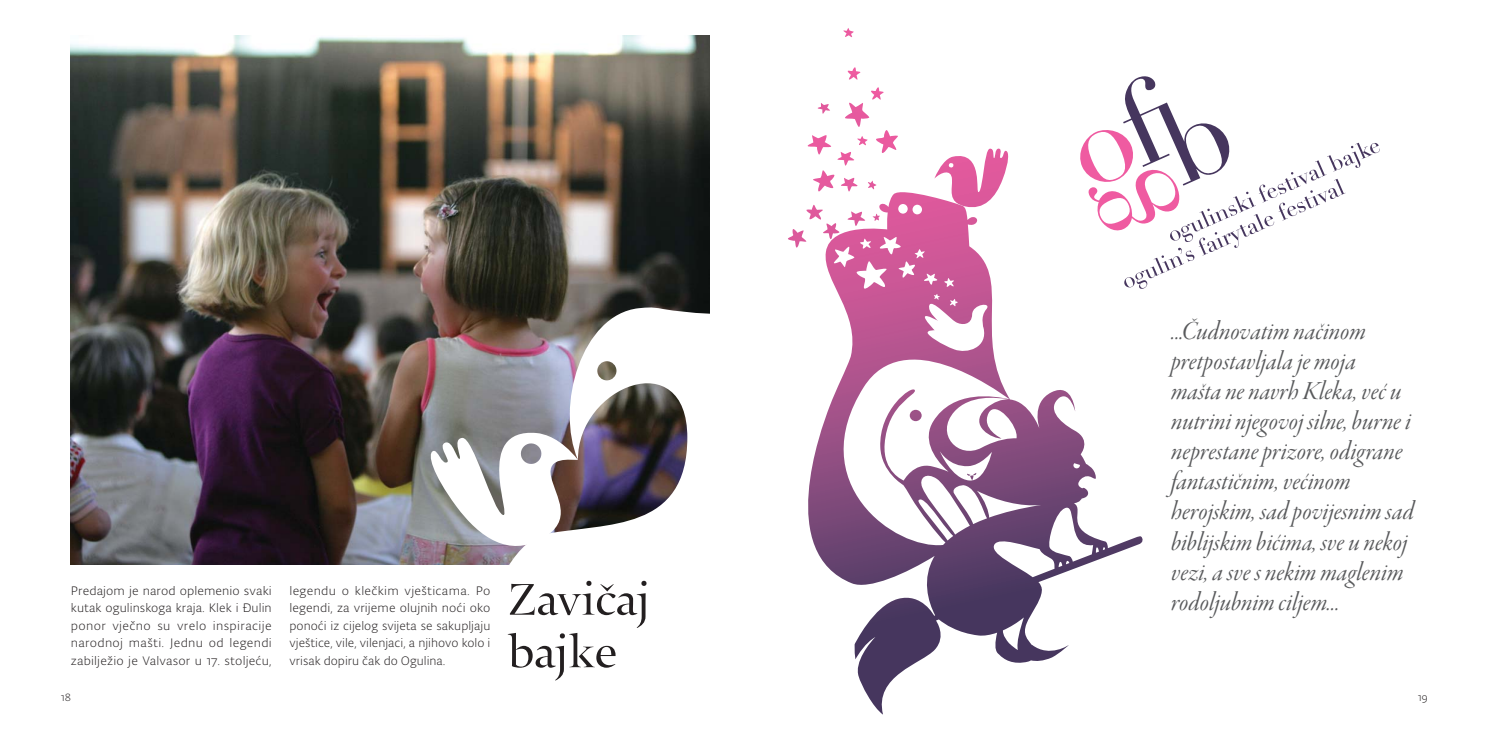
<style>
.page{position:relative;width:1489px;height:745px;background:#fff}
.page>*{position:absolute;margin:0;border:0;box-sizing:border-box;transform-origin:0 0}
.t1{font:50px/52.5px "Ty Display Pro Normal";color:#231f20}
.t2{font:27.5px/30px "Garamond Premr Pro It Disp";color:#58595b}
.t3{font:300 13.12px/17.5px "Typonine Sans Pro";color:#231f20;text-align:justify}
.t4{font:300 11.25px "Typonine Sans Pro";color:#231f20}
</style>
<div class="page">
<img style="left:71px;top:35px;width:638px;height:529px">
<svg style="left:427px;top:427px;width:32px;height:129px"></svg>
<img style="left:459px;top:295px;width:251px;height:270px">
<svg style="left:934px;top:148px;width:75px;height:56px"></svg>
<svg style="left:808px;top:204px;width:296px;height:445px"></svg>
<svg style="left:967px;top:472px;width:9px;height:3px"></svg>
<svg style="left:909px;top:409px;width:12px;height:12px"></svg>
<svg style="left:847px;top:67px;width:13px;height:13px"></svg>
<svg style="left:788px;top:204px;width:51px;height:43px"></svg>
<svg style="left:843px;top:28px;width:11px;height:9px"></svg>
<svg style="left:807px;top:87px;width:91px;height:105px"></svg>
<svg style="left:872px;top:213px;width:8px;height:8px"></svg>
<svg style="left:847px;top:211px;width:18px;height:15px"></svg>
<svg style="left:1076px;top:76px;width:303px;height:212px"></svg>
<p class="t3" style="left:71px;top:583px;width:202px">Predajom je narod oplemenio svaki kutak ogulinskoga kraja. Klek i Đulin ponor vječno su vrelo inspiracije narodnoj mašti. Jednu od legendi zabilježio je Valvasor u 17. stoljeću,</p>
<h1 class="t1" style="left:508px;top:575px;width:143px">Zavičaj bajke</h1>
<p class="t3" style="left:289px;top:583px;width:202px">legendu o klečkim vješticama. Po legendi, za vrijeme olujnih noći oko ponoći iz cijelog svijeta se sakupljaju vještice, vile, vilenjaci, a njihovo kolo i vrisak dopiru čak do Ogulina.</p>
<p class="t4" style="left:61px;top:692px;width:11px">18</p>
<p class="t2" style="left:1170px;top:319px;width:244px">...Čudnovatim načinom pretpostavljala je moja<br>mašta ne navrh Kleka, već u nutrini njegovoj silne, burne i neprestane prizore, odigrane fantastičnim, većinom herojskim, sad povijesnim sad biblijskim bićima, sve u nekoj vezi, a sve s nekim maglenim rodoljubnim ciljem...</p>
<p class="t4" style="left:1417px;top:692px;width:11px">19</p>
</div>
